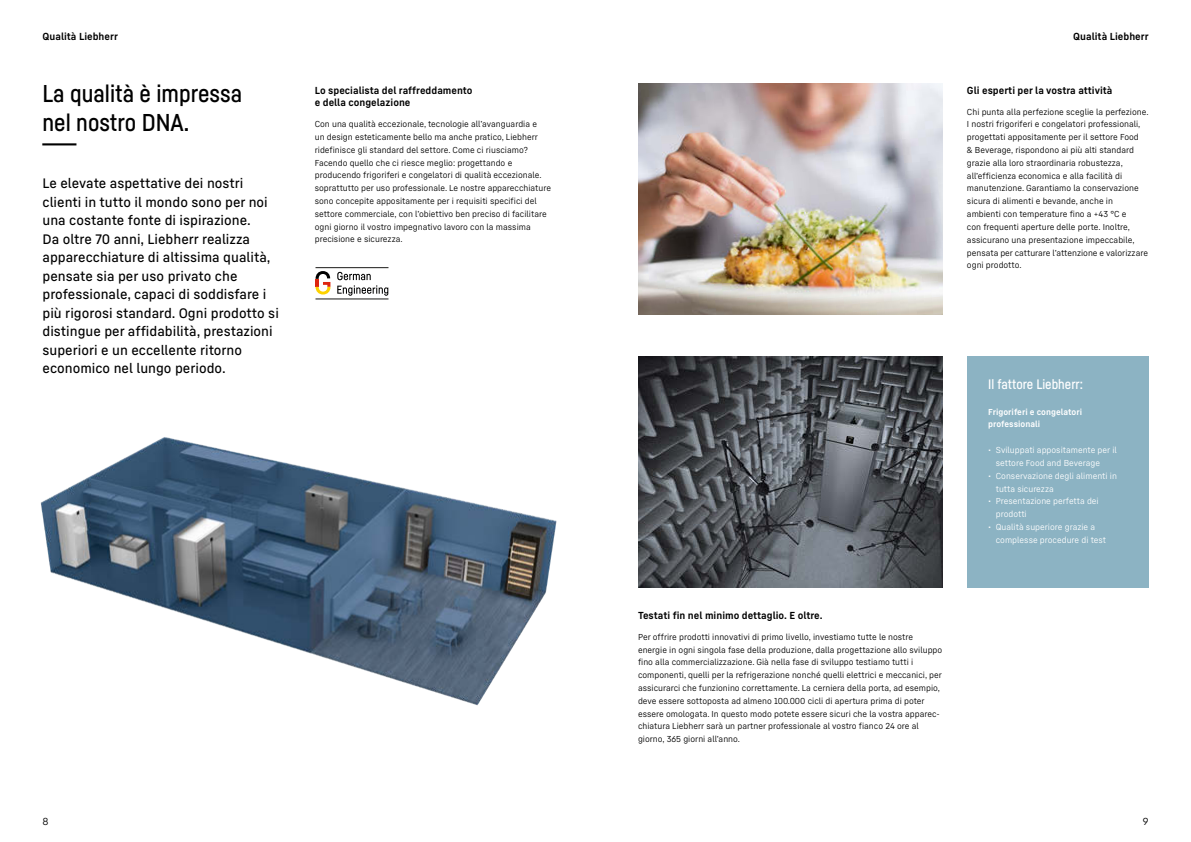
<style>
.page{position:relative;width:1191px;height:842px;background:#fff}
.page>*{position:absolute;margin:0;border:0;box-sizing:border-box;transform-origin:0 0}
.t1{font:24px/28.8px "Liebherr Head Regular 2";color:#000}
.t2{font:500 13.5px/18.5px "Liebherr Text";color:#000}
.t3{font:13.5px "Liebherr Head Regular 2";color:#fff}
.t4{font:700 10px/12.8px "Liebherr Text";color:#000}
.t5{font:10px "Liebherr Text Regular 2";color:#000}
.t6{font:8.5px/12.8px "Liebherr Text Regular 2";color:#000}
.t7{font:8.5px/12.8px "Liebherr Text Regular 2";color:#fff}
.t8{font:700 8.5px/12.8px "Liebherr Text";color:#fff}
</style>
<div class="page">
<img style="left:40px;top:437px;width:517px;height:269px">
<img style="left:638px;top:356px;width:304px;height:231px">
<img style="left:638px;top:83px;width:304px;height:231px">
<hr style="left:315px;top:267px;width:73px;height:1px;background:#1a1a18">
<hr style="left:315px;top:298px;width:73px;height:1px;background:#1a1a18">
<svg style="left:337px;top:272px;width:51px;height:24px"></svg>
<svg style="left:315px;top:271px;width:15px;height:23px"></svg>
<div style="left:967px;top:356px;width:181px;height:231px;background:#8cb3c3"></div>
<p class="t4" style="left:43px;top:30px;width:77px">Qualità Liebherr</p>
<p class="t4" style="left:1073px;top:30px;width:77px">Qualità Liebherr</p>
<h1 class="t1" style="left:43px;top:78px;width:201px">La qualità è impressa nel nostro DNA.<br>---</h1>
<p class="t2" style="left:43px;top:174px;width:238px">Le elevate aspettative dei nostri clienti in tutto il mondo sono per noi una costante fonte di ispirazione.<br>Da oltre 70 anni, Liebherr realizza apparecchiature di altissima qualità, pensate sia per uso privato che professionale, capaci di soddisfare i più rigorosi standard. Ogni prodotto si distingue per affidabilità, prestazioni superiori e un eccellente ritorno economico nel lungo periodo.</p>
<p class="t4" style="left:315px;top:83px;width:159px">Lo specialista del raffreddamento e della congelazione</p>
<p class="t6" style="left:315px;top:117px;width:238px">Con una qualità eccezionale, tecnologie all’avanguardia e<br>un design esteticamente bello ma anche pratico, Liebherr ridefinisce gli standard del settore. Come ci riusciamo?<br>Facendo quello che ci riesce meglio: progettando e producendo frigoriferi e congelatori di qualità eccezionale. soprattutto per uso professionale. Le nostre apparecchiature sono concepite appositamente per i requisiti specifici del settore commerciale, con l’obiettivo ben preciso di facilitare ogni giorno il vostro impegnativo lavoro con la massima precisione e sicurezza.</p>
<p class="t4" style="left:967px;top:84px;width:147px">Gli esperti per la vostra attività</p>
<p class="t6" style="left:967px;top:105px;width:183px">Chi punta alla perfezione sceglie la perfezione.<br>I nostri frigoriferi e congelatori professionali, progettati appositamente per il settore Food<br>&amp; Beverage, rispondono ai più alti standard grazie alla loro straordinaria robustezza, all’efficienza economica e alla facilità di manutenzione. Garantiamo la conservazione sicura di alimenti e bevande, anche in ambienti con temperature fino a +43 °C e<br>con frequenti aperture delle porte. Inoltre, assicurano una presentazione impeccabile, pensata per catturare l’attenzione e valorizzare ogni prodotto.</p>
<p class="t4" style="left:638px;top:609px;width:186px">Testati fin nel minimo dettaglio. E oltre.</p>
<p class="t6" style="left:638px;top:630px;width:306px">Per offrire prodotti innovativi di primo livello, investiamo tutte le nostre energie in ogni singola fase della produzione, dalla progettazione allo sviluppo fino alla commercializzazione. Già nella fase di sviluppo testiamo tutti i componenti, quelli per la refrigerazione nonché quelli elettrici e meccanici, per assicurarci che funzionino correttamente. La cerniera della porta, ad esempio, deve essere sottoposta ad almeno 100.000 cicli di apertura prima di poter essere omologata. In questo modo potete essere sicuri che la vostra apparec&shy;chiatura Liebherr sarà un partner professionale al vostro fianco 24 ore al giorno, 365 giorni all’anno.</p>
<h2 class="t3" style="left:988px;top:376px;width:96px">Il fattore Liebherr:</h2>
<p class="t8" style="left:988px;top:405px;width:95px">Frigoriferi e congelatori professionali</p>
<p class="t7" style="left:995px;top:443px;width:123px;text-indent:-8px">• Sviluppati appositamente per il settore Food and Beverage</p>
<p class="t7" style="left:995px;top:469px;width:123px;text-indent:-8px">• Conservazione degli alimenti in tutta sicurezza</p>
<p class="t7" style="left:995px;top:494px;width:104px;text-indent:-8px">• Presentazione perfetta dei prodotti</p>
<p class="t7" style="left:995px;top:520px;width:112px;text-indent:-8px">• Qualità superiore grazie a complesse procedure di test</p>
<p class="t5" style="left:43px;top:815px;width:8px">8</p>
<p class="t5" style="left:1142px;top:815px;width:7px">9</p>
</div>
